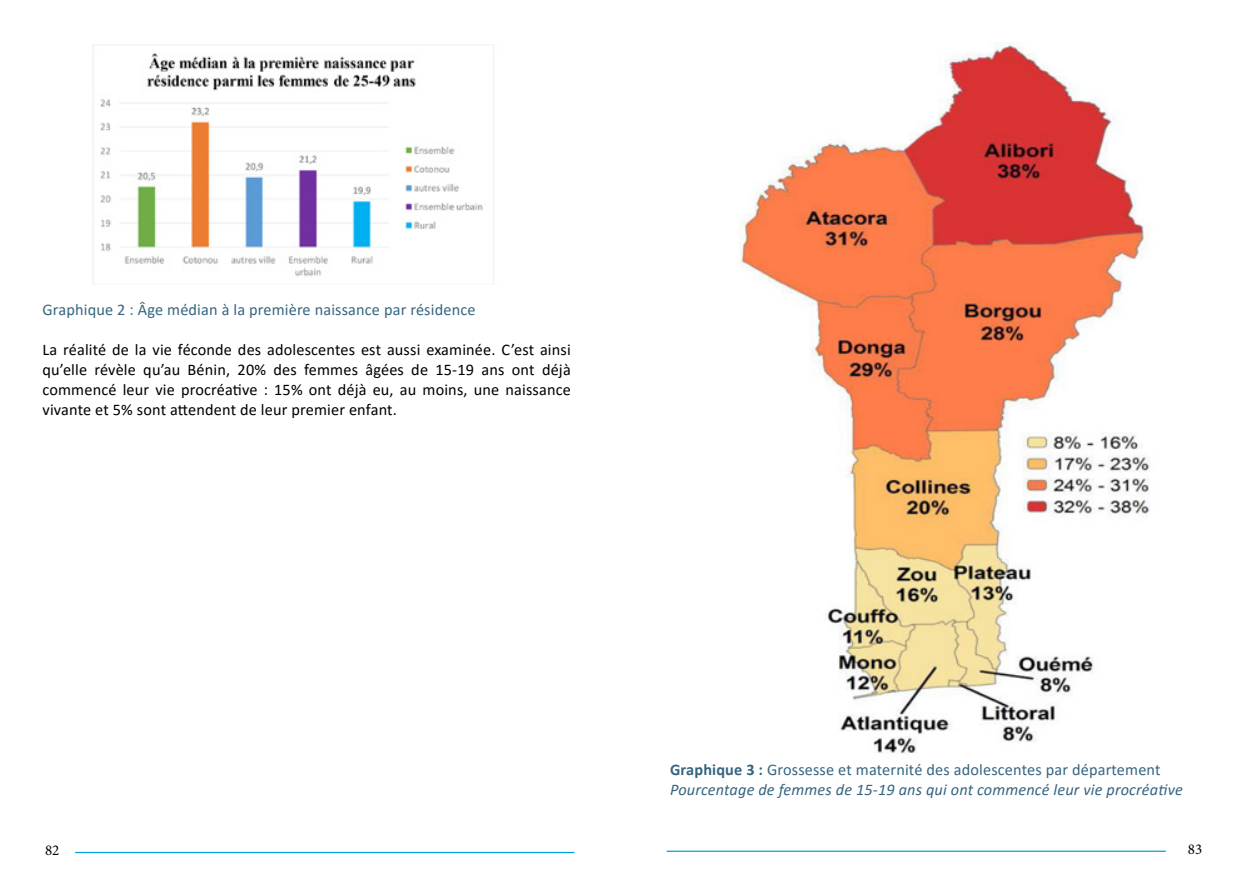
<style>
.page{position:relative;width:1241px;height:886px;background:#fff}
.page>*{position:absolute;margin:0;border:0;box-sizing:border-box;transform-origin:0 0}
.t1{font:16.25px/20px "Calibri";letter-spacing:.01em;color:#000;text-align:justify}
.t2{font:italic 16.25px/20px "Calibri";letter-spacing:.01em;color:#366581}
.t3{font:16.25px "Calibri";letter-spacing:.01em;color:#366581}
.t4{font:15px "Minion Pro";color:#000}
.s1{font-weight:700;font-style:normal}
.s2{font-style:normal}
</style>
<div class="page">
<hr style="left:75px;top:852px;width:499px;height:1px;background:#009fe3">
<hr style="left:666px;top:850px;width:499px;height:2px;background:#009fe3">
<img style="left:93px;top:44px;width:401px;height:241px">
<img style="left:740px;top:43px;width:410px;height:711px">
<p class="t3" style="left:43px;top:298px;width:434px">Graphique 2 : Âge médian à la première naissance par résidence</p>
<p class="t1" style="left:43px;top:339px;width:529px">La réalité de la vie féconde des adolescentes est aussi examinée. C’est ainsi qu’elle révèle qu’au Bénin, 20% des femmes âgées de 15-19 ans ont déjà commencé leur vie procréative : 15% ont déjà eu, au moins, une naissance vivante et 5% sont attendent de leur premier enfant.</p>
<p class="t2" style="left:670px;top:759px;width:514px"><span class="s1">Graphique 3 :</span> <span class="s2">Grossesse et maternité des adolescentes par département<br></span>Pourcentage de femmes de 15-19 ans qui ont commencé leur vie procréative</p>
<p class="t4" style="left:45px;top:840px;width:16px">82</p>
<p class="t4" style="left:1187px;top:839px;width:16px">83</p>
</div>
